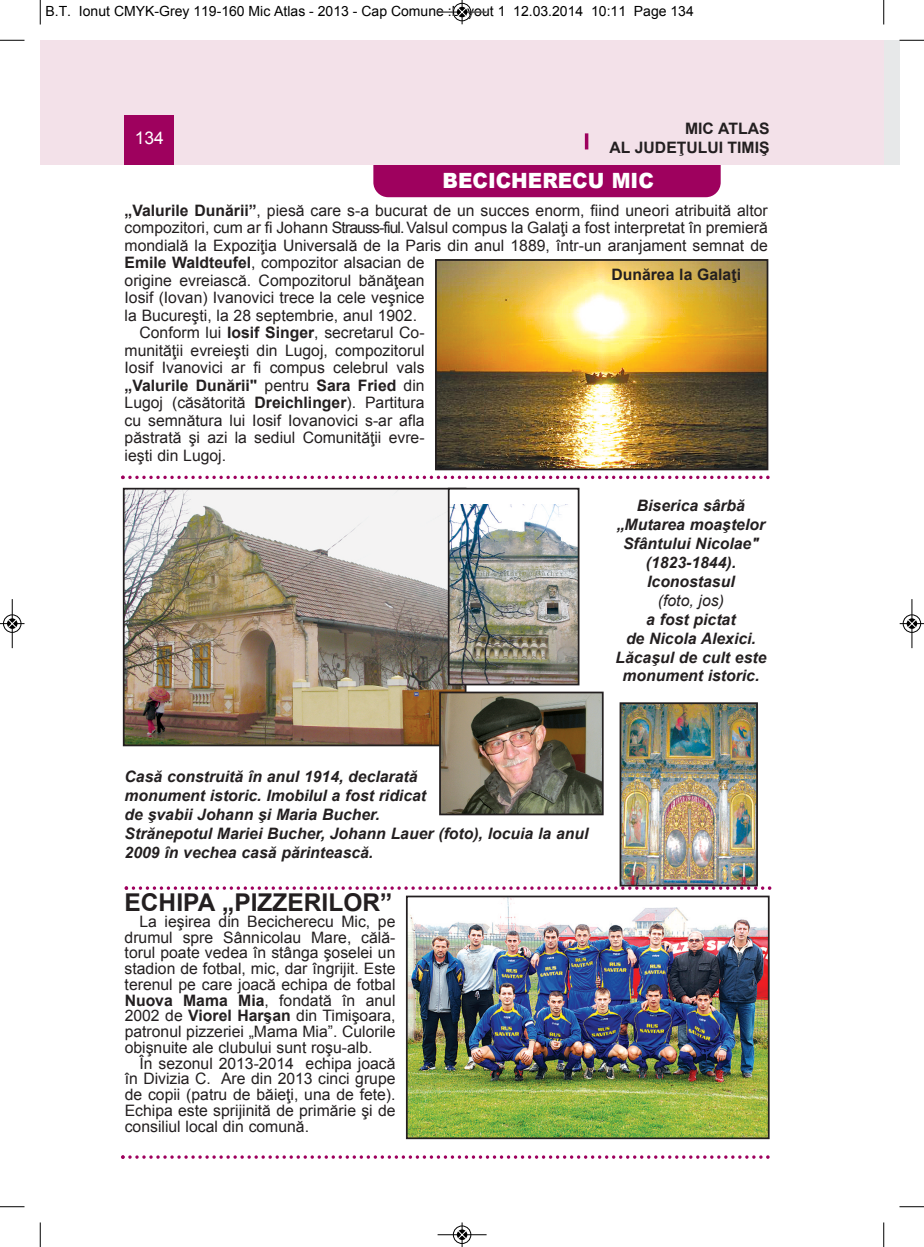
<style>
.page{position:relative;width:924px;height:1247px;background:#fff}
.page>*{position:absolute;margin:0;border:0;box-sizing:border-box;transform-origin:0 0}
.t1{font:700 24.5px "Arial";color:#231f20}
.t2{font:900 21px "Arial";color:#fff;scale:.95 1}
.t3{font:17.5px "Arial";color:#fff}
.t4{font:15.75px/15.8px "Arial";color:#231f20;text-align:justify}
.t5{font:italic 700 15.75px/18.9px "Arial";color:#231f20;text-align:center}
.t6{font:700 15.75px/18.9px "Arial";color:#231f20;text-align:right}
.t7{font:italic 15.75px "Arial";color:#231f20}
.t8{font:14px "Arial";color:#000}
.s1{font-weight:700}
.s2{font-weight:400}
</style>
<div class="page">
<div style="left:884px;top:40px;width:15px;height:124px;background:#e7e8e9"></div>
<div style="left:373px;top:134px;width:348px;height:63px;background:#9e015e;border-radius:15px"></div>
<div style="left:40px;top:40px;width:844px;height:124px;background:#f3e1e9"></div>
<div style="left:125px;top:115px;width:49px;height:49px;background:#9e015e"></div>
<hr style="left:585px;top:133px;width:3px;height:16px;background:#9e015e">
<img style="left:126px;top:491px;width:337px;height:252px">
<div style="left:123px;top:488px;width:343px;height:258px;border:2px solid #231f20"></div>
<img style="left:622px;top:705px;width:133px;height:178px">
<div style="left:619px;top:702px;width:139px;height:184px;border:2px solid #231f20"></div>
<img style="left:438px;top:262px;width:327px;height:205px">
<div style="left:435px;top:259px;width:333px;height:211px;border:2px solid #231f20"></div>
<svg style="left:121px;top:475px;width:648px;height:4px"></svg>
<svg style="left:125px;top:886px;width:646px;height:3px"></svg>
<svg style="left:121px;top:1155px;width:648px;height:3px"></svg>
<img style="left:442px;top:694px;width:159px;height:118px">
<div style="left:439px;top:691px;width:165px;height:124px;border:2px solid #231f20"></div>
<div style="left:449px;top:488px;width:129px;height:196px;background:#fff"></div>
<img style="left:451px;top:504px;width:125px;height:178px">
<div style="left:448px;top:488px;width:131px;height:197px;border:2px solid #231f20"></div>
<img style="left:409px;top:898px;width:357px;height:237px">
<div style="left:406px;top:895px;width:363px;height:243px;border:2px solid #231f20"></div>
<svg style="left:40px;top:0;width:1px;height:24px"></svg>
<svg style="left:0;top:40px;width:24px;height:1px"></svg>
<svg style="left:883px;top:0;width:1px;height:24px"></svg>
<svg style="left:899px;top:40px;width:25px;height:1px"></svg>
<svg style="left:40px;top:1222px;width:1px;height:24px"></svg>
<svg style="left:0;top:1206px;width:24px;height:1px"></svg>
<svg style="left:883px;top:1222px;width:1px;height:24px"></svg>
<svg style="left:899px;top:1206px;width:25px;height:1px"></svg>
<hr style="left:438px;top:12px;width:48px;height:1px;background:#000">
<div style="left:453px;top:3px;width:18px;height:18px;border:1px solid #000;border-radius:50%"></div>
<svg style="left:458px;top:0;width:8px;height:24px"></svg>
<hr style="left:438px;top:1234px;width:48px;height:1px;background:#000">
<div style="left:453px;top:1225px;width:18px;height:18px;border:1px solid #000;border-radius:50%"></div>
<svg style="left:458px;top:1222px;width:8px;height:24px"></svg>
<div style="left:3px;top:614px;width:19px;height:19px;border:1px solid #fff;border-radius:50%"></div>
<hr style="left:12px;top:599px;width:1px;height:49px;background:#000">
<div style="left:3px;top:614px;width:18px;height:18px;border:1px solid #000;border-radius:50%"></div>
<svg style="left:0;top:619px;width:24px;height:9px"></svg>
<div style="left:902px;top:614px;width:19px;height:19px;border:1px solid #fff;border-radius:50%"></div>
<hr style="left:911px;top:599px;width:1px;height:49px;background:#000">
<div style="left:903px;top:614px;width:18px;height:18px;border:1px solid #000;border-radius:50%"></div>
<svg style="left:900px;top:619px;width:24px;height:9px"></svg>
<p class="t8" style="left:46px;top:3px;width:650px">B.T. Ionut CMYK-Grey 119-160 Mic Atlas - 2013 - Cap Comune :Layout 1 12.03.2014 10:11 Page 134</p>
<p class="t3" style="left:135px;top:128px;width:31px">134</p>
<p class="t6" style="left:609px;top:119px;width:162px">MIC ATLAS<br>AL JUDEŢULUI TIMIŞ</p>
<h2 class="t2" style="left:443px;top:165px;width:224px">BECICHERECU MIC</h2>
<p class="t4" style="left:125px;top:202px;width:645px"><span class="s1">„Valurile Dunării”</span>, piesă care s-a bucurat de un succes enorm, fiind uneori atribuită altor</p>
<p class="t4" style="left:125px;top:220px;width:645px">compozitori, cum ar fi Johann Strauss-fiul.Valsul compus la Galaţi a fost interpretat în premieră</p>
<p class="t4" style="left:125px;top:237px;width:645px">mondială la Expoziţia Universală de la Paris din anul 1889, într-un aranjament semnat de</p>
<p class="t4" style="left:125px;top:255px;width:301px"><span class="s1">Emile Waldteufel</span>, compozitor alsacian de</p>
<p class="t4" style="left:125px;top:272px;width:301px">origine evreiască. Compozitorul bănăţean</p>
<p class="t4" style="left:125px;top:290px;width:301px">Iosif (Iovan) Ivanovici trece la cele veşnice</p>
<p class="t4" style="left:125px;top:307px;width:294px">la Bucureşti, la 28 septembrie, anul 1902.</p>
<p class="t4" style="left:139px;top:325px;width:287px">Conform lui <span class="s1">Iosif Singer</span>, secretarul Co-</p>
<p class="t4" style="left:125px;top:342px;width:301px">munităţii evreieşti din Lugoj, compozitorul</p>
<p class="t4" style="left:125px;top:360px;width:301px">Iosif Ivanovici ar fi compus celebrul vals</p>
<p class="t6" style="left:125px;top:376px;width:301px">„Valurile Dunării" <span class="s2">pentru</span> Sara Fried <span class="s2">din</span></p>
<p class="t4" style="left:125px;top:395px;width:301px">Lugoj (căsătorită <span class="s1">Dreichlinger</span>). Partitura</p>
<p class="t4" style="left:125px;top:412px;width:301px">cu semnătura lui Iosif Iovanovici s-ar afla</p>
<p class="t4" style="left:125px;top:430px;width:301px">păstrată şi azi la sediul Comunităţii evre-</p>
<p class="t4" style="left:125px;top:447px;width:103px">ieşti din Lugoj.</p>
<p class="t5" style="left:617px;top:496px;width:150px">Biserica sârbă „Mutarea moaştelor<br>Sfântului Nicolae" (1823-1844).<br>Iconostasul</p>
<p class="t7" style="left:658px;top:591px;width:68px">(foto, jos)</p>
<p class="t5" style="left:615px;top:609px;width:152px">a fost pictat<br>de Nicola Alexici.<br>Lăcaşul de cult este monument istoric.</p>
<p class="t6" style="left:611px;top:265px;width:131px">Dunărea la Galaţi</p>
<p class="t5" style="left:125px;top:767px;width:465px;text-align:left">Casă construită în anul 1914, declarată<br>monument istoric. Imobilul a fost ridicat<br>de şvabii Johann şi Maria Bucher.<br>Strănepotul Mariei Bucher, Johann Lauer (foto), locuia la anul 2009 în vechea casă părintească.</p>
<h1 class="t1" style="left:125px;top:888px;width:269px">ECHIPA „PIZZERILOR”</h1>
<p class="t4" style="left:125px;top:913px;width:272px;text-indent:15px">La ieşirea din Becicherecu Mic, pe drumul spre Sânnicolau Mare, călă&shy;torul poate vedea în stânga şoselei un stadion de fotbal, mic, dar îngrijit. Este terenul pe care joacă echipa de fotbal <span class="s1">Nuova Mama Mia</span>, fondată în anul 2002 de <span class="s1">Viorel Harşan</span> din Timişoara, patronul pizzeriei „Mama Mia”. Culorile obişnuite ale clubului sunt roşu-alb.</p>
<p class="t4" style="left:125px;top:1055px;width:272px;text-indent:15px">În sezonul 2013-2014 echipa joacă în Divizia C. Are din 2013 cinci grupe de copii (patru de băieţi, una de fete).<br>Echipa este sprijinită de primărie şi de consiliul local din comună.</p>
</div>
